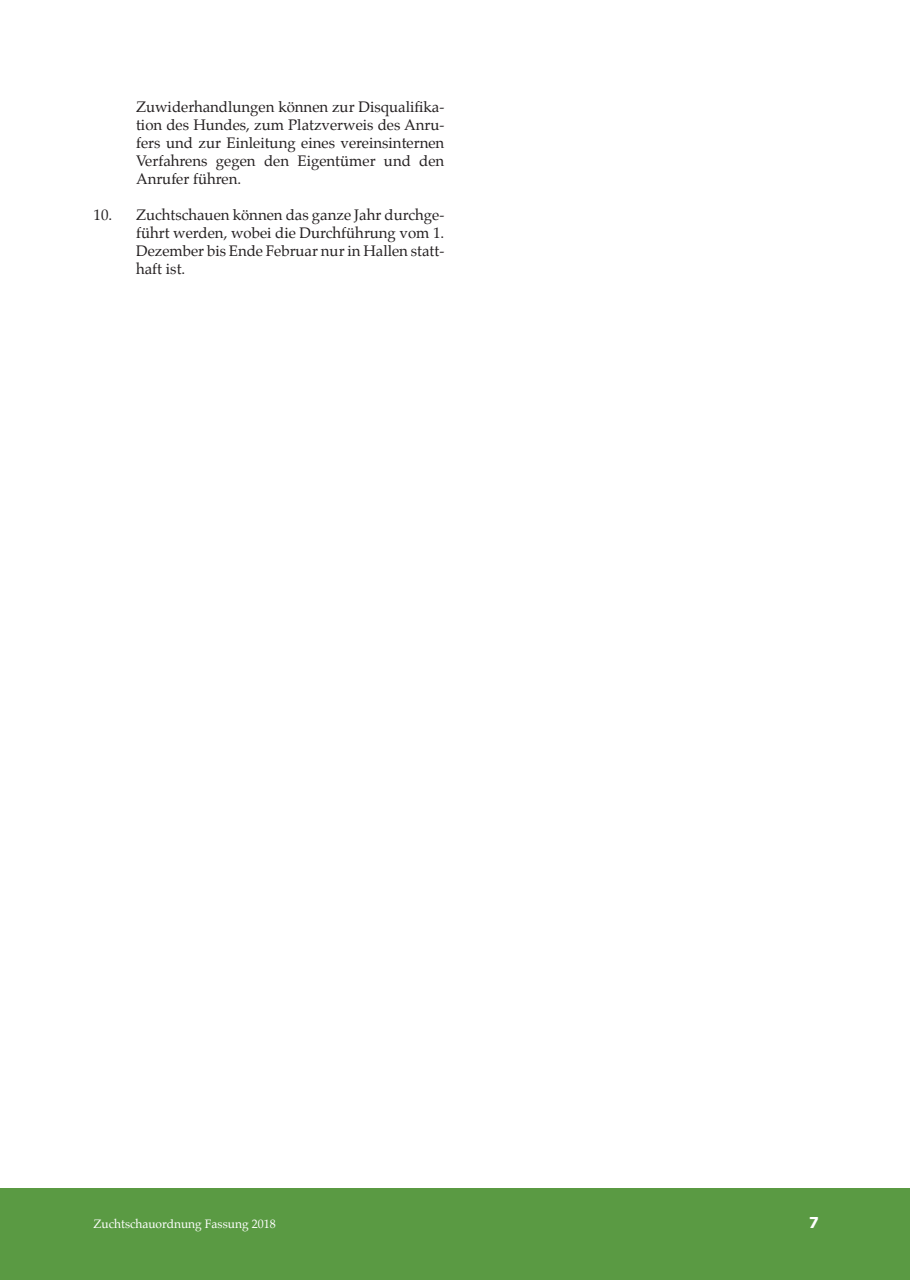
<style>
.page{position:relative;width:910px;height:1280px;background:#fff}
.page>*{position:absolute;margin:0;border:0;box-sizing:border-box;transform-origin:0 0}
.t1{font:15px/18px "Palatino";color:#231f20;text-align:justify}
.t2{font:700 15px "Tahoma";color:#fff}
.t3{font:12px "Palatino";color:#fff}
</style>
<div class="page">
<div style="left:0;top:1188px;width:910px;height:92px;background:#5a9a43"></div>
<p class="t1" style="left:136px;top:97px;width:310px">Zuwiderhandlungen können zur Disqualifika&shy;tion des Hundes, zum Platzverweis des Anru&shy;fers und zur Einleitung eines vereinsinternen Verfahrens gegen den Eigentümer und den Anrufer führen.</p>
<p class="t1" style="left:136px;top:205px;width:310px;text-indent:-43px">10. Zuchtschauen können das ganze Jahr durchge&shy;führt werden, wobei die Durchführung vom 1.<br>Dezember bis Ende Februar nur in Hallen statt&shy;haft ist.</p>
<p class="t3" style="left:94px;top:1213px;width:184px">Zuchtschauordnung Fassung 2018</p>
<p class="t2" style="left:809px;top:1212px;width:11px">7</p>
</div>
